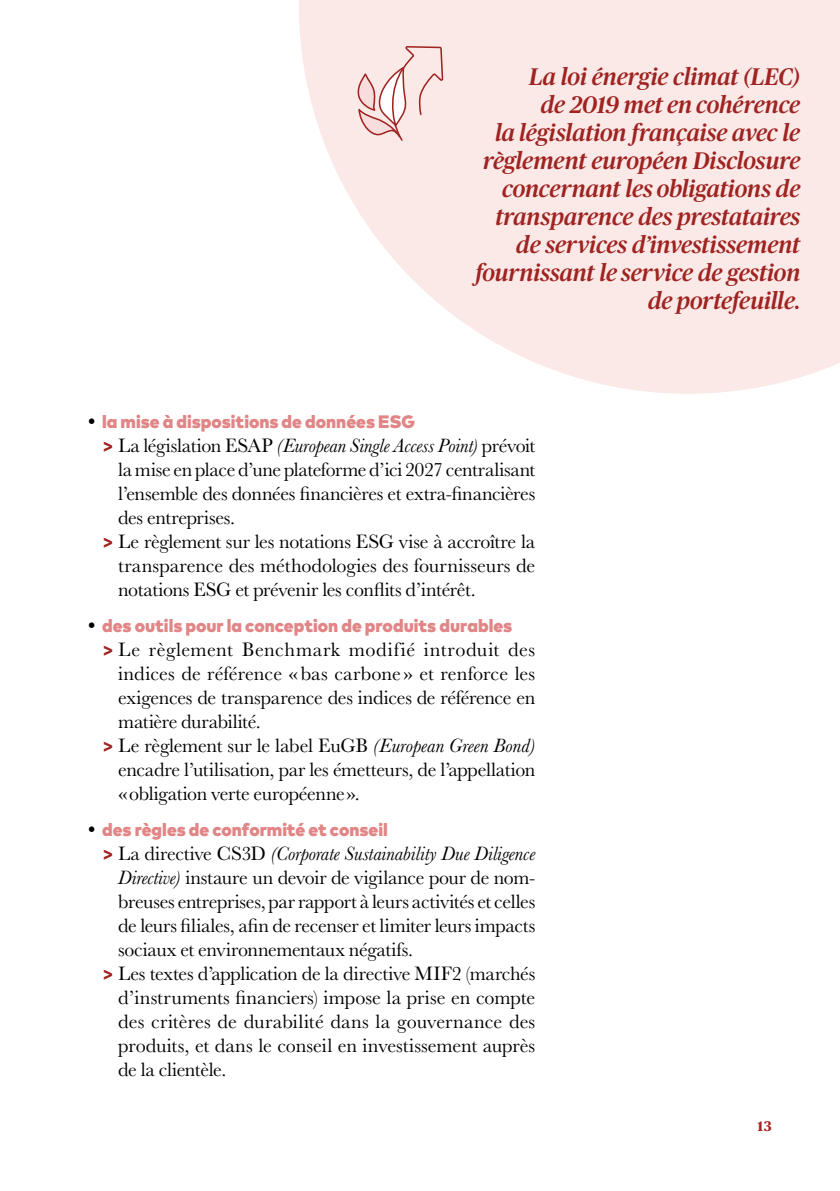
<style>
.page{position:relative;width:840px;height:1191px;background:#fff}
.page>*{position:absolute;margin:0;border:0;box-sizing:border-box;transform-origin:0 0}
.t1{font:italic 500 24px/28px "Publico";letter-spacing:-.005em;color:#9e2321;text-align:right}
.t2{font:20px "Baskerville URW";letter-spacing:-.01em;color:#000}
.t3{font:italic 20px "Baskerville";letter-spacing:-.005em;color:#000}
.t4{font:20px "Baskerville URW";letter-spacing:.01em;color:#000}
.t5{font:20px "Baskerville URW";letter-spacing:.025em;color:#000}
.t6{font:900 18px "Mark Pro";color:#e28586}
.t7{font:700 14px "Publico Text";color:#9e2321}
.s1{font-family:"Baskerville URW";font-weight:400;font-size:20px;color:#000}
.s2{font-family:"Mark Pro";font-weight:700;font-style:normal;color:#9e2321}
.s3{font-family:"Baskerville URW";font-style:normal}
.s4{font-family:"Mark Pro";font-weight:700;color:#9e2321}
.s5{font-family:"Baskerville";font-style:italic}
</style>
<div class="page">
<svg style="left:299px;top:0;width:540px;height:394px;fill:#fae9e7"></svg>
<svg style="left:356px;top:0;width:88px;height:142px;background:#f4dcdb"></svg>
<p class="t1" style="left:475px;top:63px;width:326px">La loi énergie climat (LEC)<br>de 2019 met en cohérence<br>la législation française avec le règlement européen Disclosure concernant les obligations de transparence des prestataires de services d’investissement fournissant le service de gestion de portefeuille.</p>
<p class="t6" style="left:85px;top:407px;width:331px"><span class="s1">•</span> la mise à dispositions de données ESG</p>
<p class="t3" style="left:102px;top:432px;width:434px"><span class="s2">&gt;</span> <span class="s3">La législation ESAP</span> (European Single Access Point) <span class="s3">prévoit</span></p>
<p class="t2" style="left:118px;top:455px;width:418px">la mise en place d’une plateforme d’ici 2027 centralisant</p>
<p class="t2" style="left:118px;top:479px;width:418px">l’ensemble des données financières et extra-financières</p>
<p class="t2" style="left:118px;top:503px;width:118px">des entreprises.</p>
<p class="t2" style="left:102px;top:527px;width:434px"><span class="s4">&gt;</span> Le règlement sur les notations ESG vise à accroître la</p>
<p class="t2" style="left:118px;top:551px;width:418px">transparence des méthodologies des fournisseurs de</p>
<p class="t2" style="left:118px;top:575px;width:359px">notations ESG et prévenir les conflits d’intérêt.</p>
<p class="t6" style="left:85px;top:611px;width:428px"><span class="s1">•</span> des outils pour la conception de produits durables</p>
<p class="t5" style="left:102px;top:635px;width:434px"><span class="s4">&gt;</span> Le règlement Benchmark modifié introduit des</p>
<p class="t2" style="left:118px;top:659px;width:418px">indices de référence «bas carbone » et renforce les</p>
<p class="t2" style="left:118px;top:683px;width:418px">exigences de transparence des indices de référence en</p>
<p class="t2" style="left:118px;top:707px;width:144px">matière durabilité.</p>
<p class="t2" style="left:102px;top:731px;width:434px"><span class="s4">&gt;</span> Le règlement sur le label EuGB <span class="s5">(European Green Bond)</span></p>
<p class="t2" style="left:118px;top:755px;width:418px">encadre l’utilisation, par les émetteurs, de l’appellation</p>
<p class="t2" style="left:118px;top:779px;width:243px">«obligation verte européenne».</p>
<p class="t6" style="left:85px;top:815px;width:304px"><span class="s1">•</span> des règles de conformité et conseil</p>
<p class="t3" style="left:102px;top:840px;width:434px"><span class="s2">&gt;</span> <span class="s3">La directive CS3D</span> (Corporate Sustainability Due Diligence</p>
<p class="t2" style="left:118px;top:863px;width:418px"><span class="s5">Directive)</span> instaure un devoir de vigilance pour de nom-</p>
<p class="t2" style="left:118px;top:887px;width:418px">breuses entreprises, par rapport à leurs activités et celles</p>
<p class="t2" style="left:118px;top:911px;width:418px">de leurs filiales, afin de recenser et limiter leurs impacts</p>
<p class="t2" style="left:118px;top:935px;width:296px">sociaux et environnementaux négatifs.</p>
<p class="t2" style="left:102px;top:959px;width:434px"><span class="s4">&gt;</span> Les textes d’application de la directive MIF2 (marchés</p>
<p class="t2" style="left:118px;top:983px;width:418px">d’instruments financiers) impose la prise en compte</p>
<p class="t4" style="left:118px;top:1007px;width:418px">des critères de durabilité dans la gouvernance des</p>
<p class="t2" style="left:118px;top:1031px;width:418px">produits, et dans le conseil en investissement auprès</p>
<p class="t2" style="left:118px;top:1055px;width:110px">de la clientèle.</p>
<p class="t7" style="left:757px;top:1118px;width:16px">13</p>
</div>
